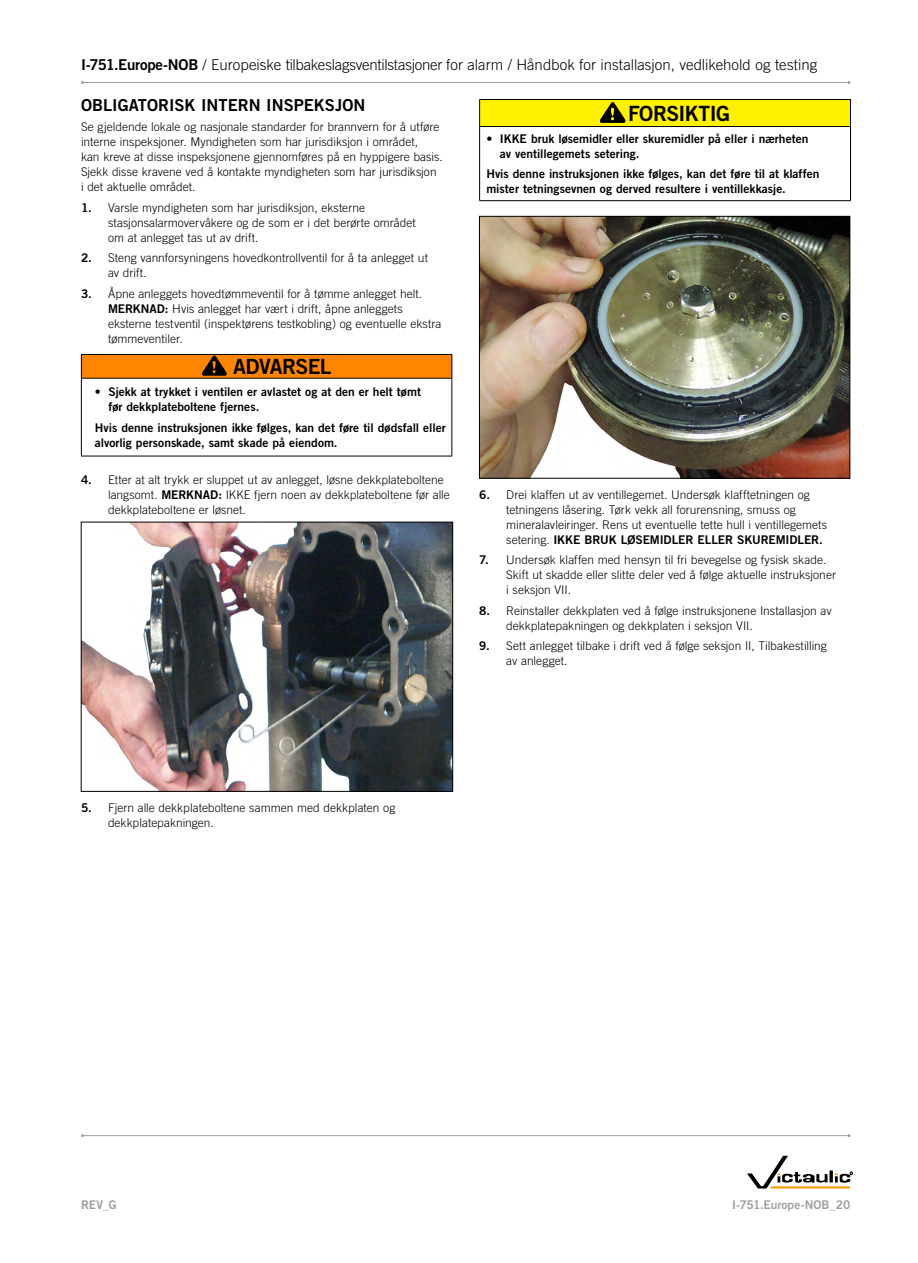
<style>
.page{position:relative;width:918px;height:1263px;background:#fff}
.page>*{position:absolute;margin:0;border:0;box-sizing:border-box;transform-origin:0 0}
.t1{font:21px "Trade Gothic LT Std Bd 2";letter-spacing:-.03em;color:#000}
.t2{font:16.5px "Trade Gothic LT Std Bd 2";color:#000}
.t3{font:300 15px "Trade Gothic LT Std";letter-spacing:-.005em;color:#000}
.t4{font:300 12px/15px "Trade Gothic LT Std";color:#000}
.t5{font:12px/15px "Trade Gothic LT Std Bd 2";color:#000}
.t6{font:12px "Trade Gothic LT Std Bd 2";letter-spacing:.005em;color:#9fa0a0}
.s1{font-family:"Trade Gothic LT Std Bd 2";font-weight:400}
.s2{font-family:"Trade Gothic LT Std";font-weight:300}
</style>
<div class="page">
<hr style="left:82px;top:82px;width:767px;height:1px;background:#9fa0a0">
<div style="left:81px;top:354px;width:371px;height:24px;background:#ff8400"></div>
<hr style="left:81px;top:354px;width:371px;height:1px;background:#000">
<svg style="left:81px;top:355px;width:1px;height:23px"></svg>
<svg style="left:452px;top:355px;width:1px;height:23px"></svg>
<hr style="left:81px;top:379px;width:1px;height:77px;background:#000">
<hr style="left:81px;top:456px;width:371px;height:1px;background:#000">
<hr style="left:452px;top:379px;width:1px;height:77px;background:#000">
<hr style="left:81px;top:378px;width:371px;height:1px;background:#000">
<svg style="left:202px;top:356px;width:25px;height:19px"></svg>
<img style="left:83px;top:524px;width:368px;height:265px">
<div style="left:81px;top:522px;width:372px;height:269px;border:1px solid #000"></div>
<div style="left:480px;top:100px;width:370px;height:27px;background:#fff100"></div>
<hr style="left:479px;top:99px;width:372px;height:1px;background:#000">
<svg style="left:479px;top:100px;width:1px;height:26px"></svg>
<svg style="left:850px;top:100px;width:1px;height:26px"></svg>
<hr style="left:479px;top:126px;width:372px;height:1px;background:#000">
<hr style="left:479px;top:127px;width:1px;height:73px;background:#000">
<hr style="left:850px;top:127px;width:1px;height:73px;background:#000">
<hr style="left:479px;top:200px;width:372px;height:1px;background:#000">
<svg style="left:600px;top:102px;width:25px;height:20px"></svg>
<img style="left:481px;top:218px;width:367px;height:258px">
<div style="left:479px;top:216px;width:371px;height:262px;border:1px solid #000"></div>
<svg style="left:747px;top:1156px;width:106px;height:32px"></svg>
<hr style="left:83px;top:1135px;width:766px;height:1px;background:#9fa0a0">
<p class="t3" style="left:81px;top:56px;width:738px"><span class="s1">I-751.Europe-NOB</span> / Europeiske tilbakeslagsventilstasjoner for alarm / Håndbok for installasjon, vedlikehold og testing</p>
<h2 class="t2" style="left:81px;top:95px;width:286px">OBLIGATORISK INTERN INSPEKSJON</h2>
<p class="t4" style="left:81px;top:120px;width:363px">Se gjeldende lokale og nasjonale standarder for brannvern for å utføre interne inspeksjoner. Myndigheten som har jurisdiksjon i området,<br>kan kreve at disse inspeksjonene gjennomføres på en hyppigere basis.<br>Sjekk disse kravene ved å kontakte myndigheten som har jurisdiksjon<br>i det aktuelle området.</p>
<p class="t4" style="left:108px;top:200px;width:309px;text-indent:-27px"><span class="s1">1.</span> Varsle myndigheten som har jurisdiksjon, eksterne stasjonsalarmovervåkere og de som er i det berørte området om at anlegget tas ut av drift.</p>
<p class="t4" style="left:108px;top:250px;width:322px;text-indent:-27px"><span class="s1">2.</span> Steng vannforsyningens hovedkontrollventil for å ta anlegget ut av drift.</p>
<p class="t4" style="left:108px;top:286px;width:335px;text-indent:-27px"><span class="s1">3.</span> Åpne anleggets hovedtømmeventil for å tømme anlegget helt.<br><span class="s1">MERKNAD:</span> Hvis anlegget har vært i drift, åpne anleggets eksterne testventil (inspektørens testkobling) og eventuelle ekstra tømmeventiler.</p>
<h1 class="t1" style="left:233px;top:354px;width:100px">ADVARSEL</h1>
<p class="t5" style="left:108px;top:384px;width:314px;text-indent:-14px">• Sjekk at trykket i ventilen er avlastet og at den er helt tømt før dekkplateboltene fjernes.</p>
<p class="t5" style="left:95px;top:420px;width:352px">Hvis denne instruksjonen ikke følges, kan det føre til dødsfall eller alvorlig personskade, samt skade på eiendom.</p>
<p class="t4" style="left:108px;top:472px;width:343px;text-indent:-27px"><span class="s1">4.</span> Etter at alt trykk er sluppet ut av anlegget, løsne dekkplateboltene langsomt. <span class="s1">MERKNAD:</span> IKKE fjern noen av dekkplateboltene før alle dekkplateboltene er løsnet.</p>
<h1 class="t1" style="left:628px;top:101px;width:104px">FORSIKTIG</h1>
<p class="t5" style="left:500px;top:131px;width:310px;text-indent:-14px">• IKKE bruk løsemidler eller skuremidler på eller i nærheten av ventillegemets setering.</p>
<p class="t5" style="left:486px;top:166px;width:335px">Hvis denne instruksjonen ikke følges, kan det føre til at klaffen mister tetningsevnen og derved resultere i ventillekkasje.</p>
<p class="t4" style="left:506px;top:487px;width:322px;text-indent:-27px"><span class="s1">6.</span> Drei klaffen ut av ventillegemet. Undersøk klafftetningen og tetningens låsering. Tørk vekk all forurensning, smuss og mineralavleiringer. Rens ut eventuelle tette hull i ventillegemets</p>
<p class="t5" style="left:506px;top:532px;width:318px"><span class="s2">setering.</span> IKKE BRUK LØSEMIDLER ELLER SKUREMIDLER.</p>
<p class="t4" style="left:506px;top:552px;width:331px;text-indent:-27px"><span class="s1">7.</span> Undersøk klaffen med hensyn til fri bevegelse og fysisk skade.<br>Skift ut skadde eller slitte deler ved å følge aktuelle instruksjoner i seksjon VII.</p>
<p class="t4" style="left:506px;top:603px;width:327px;text-indent:-27px"><span class="s1">8.</span> Reinstaller dekkplaten ved å følge instruksjonene Installasjon av dekkplatepakningen og dekkplaten i seksjon VII.</p>
<p class="t4" style="left:506px;top:638px;width:322px;text-indent:-27px"><span class="s1">9.</span> Sett anlegget tilbake i drift ved å følge seksjon II, Tilbakestilling av anlegget.</p>
<p class="t4" style="left:108px;top:800px;width:289px;text-indent:-27px"><span class="s1">5.</span> Fjern alle dekkplateboltene sammen med dekkplaten og dekkplatepakningen.</p>
<p class="t6" style="left:81px;top:1197px;width:37px">REV_G</p>
<p class="t6" style="left:732px;top:1197px;width:120px">I-751.Europe-NOB_20</p>
</div>
